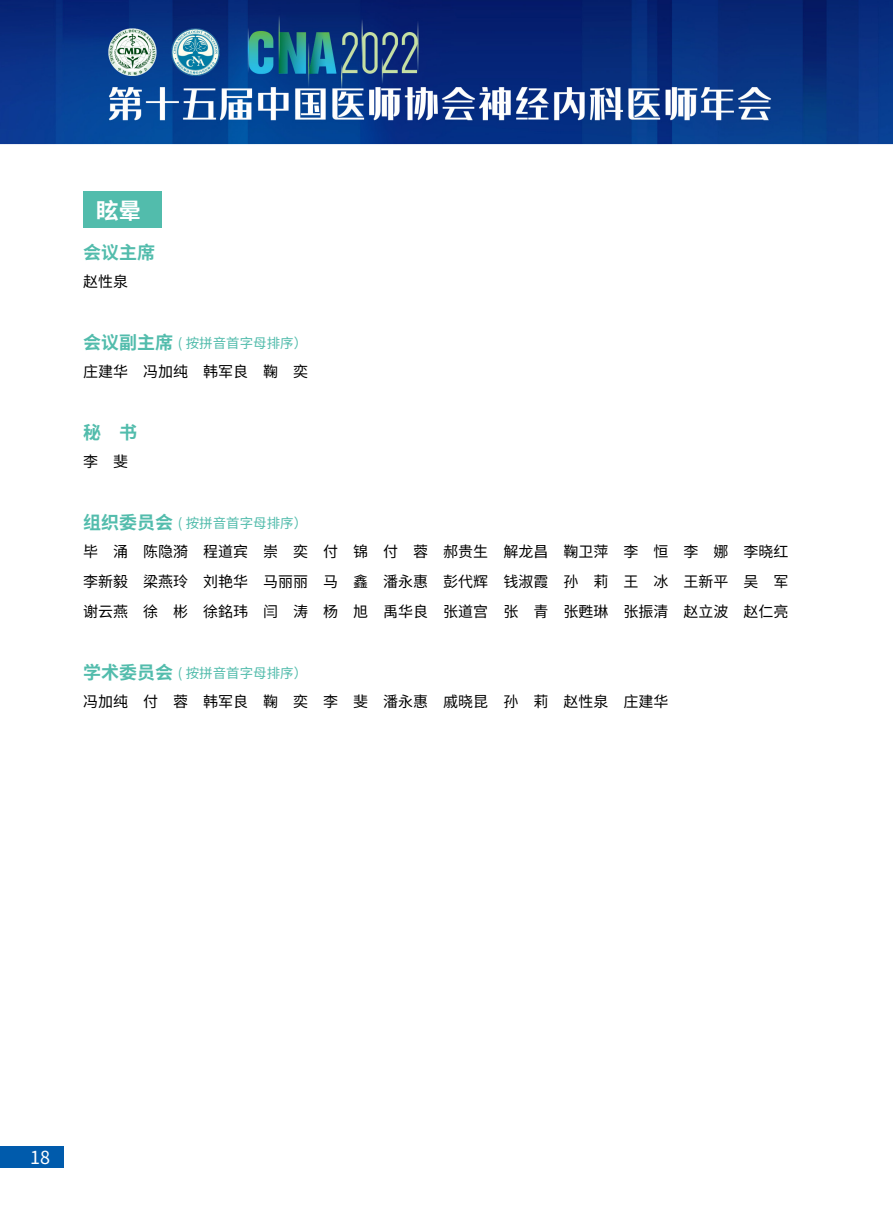
<style>
.page{position:relative;width:893px;height:1212px;background:#fff}
.page>*{position:absolute;margin:0;border:0;box-sizing:border-box;transform-origin:0 0}
.t1{font:700 22.5px "Source Han Sans CN";color:#fff}
.t2{font:700 18px "Source Han Sans CN";color:#52bcac}
.t3{font:18px "Source Han Sans CN";color:#fff}
.t4{font:15px/30px "Source Han Sans CN";color:#000;text-align:justify}
.t5{font:15px "Source Han Sans CN";letter-spacing:1em;color:#000}
.t6{font:13.5px "Source Han Sans CN";color:#52bcac}
.s1{font-weight:700;font-size:18px}
</style>
<div class="page">
<img style="left:0;top:0;width:893px;height:228px">
<div style="left:0;top:1146px;width:64px;height:22px;background:#005bac"></div>
<div style="left:83px;top:191px;width:79px;height:36px;background:#52bcac"></div>
<h1 class="t1" style="left:96px;top:198px;width:46px">眩晕</h1>
<p class="t2" style="left:83px;top:243px;width:73px">会议主席</p>
<p class="t4" style="left:83px;top:266px;width:46px">赵性泉</p>
<p class="t6" style="left:83px;top:335px;width:225px"><span class="s1">会议副主席</span> ( 按拼音首字母排序）</p>
<p class="t4" style="left:83px;top:356px;width:226px">庄建华 冯加纯 韩军良 鞠 奕</p>
<p class="t2" style="left:83px;top:423px;width:55px">秘 书</p>
<p class="t4" style="left:83px;top:446px;width:46px">李 斐</p>
<p class="t6" style="left:83px;top:515px;width:225px"><span class="s1">组织委员会</span> ( 按拼音首字母排序）</p>
<p class="t4" style="left:83px;top:536px;width:706px">毕涌陈隐漪程道宾崇奕付锦付蓉郝贵生解龙昌鞠卫萍李恒李娜李晓红李新毅 梁燕玲 刘艳华 马丽丽 马 鑫 潘永惠 彭代辉 钱淑霞 孙 莉 王 冰 王新平 吴 军谢云燕 徐 彬 徐銘玮 闫 涛 杨 旭 禹华良 张道宫 张 青 张甦琳 张振清 赵立波 赵仁亮</p>
<p class="t6" style="left:83px;top:665px;width:225px"><span class="s1">学术委员会</span> ( 按拼音首字母排序）</p>
<p class="t5" style="left:83px;top:693px;width:586px">冯加纯付蓉韩军良鞠奕李斐潘永惠戚晓昆孙莉赵性泉庄建华</p>
<p class="t3" style="left:30px;top:1147px;width:21px">18</p>
</div>
